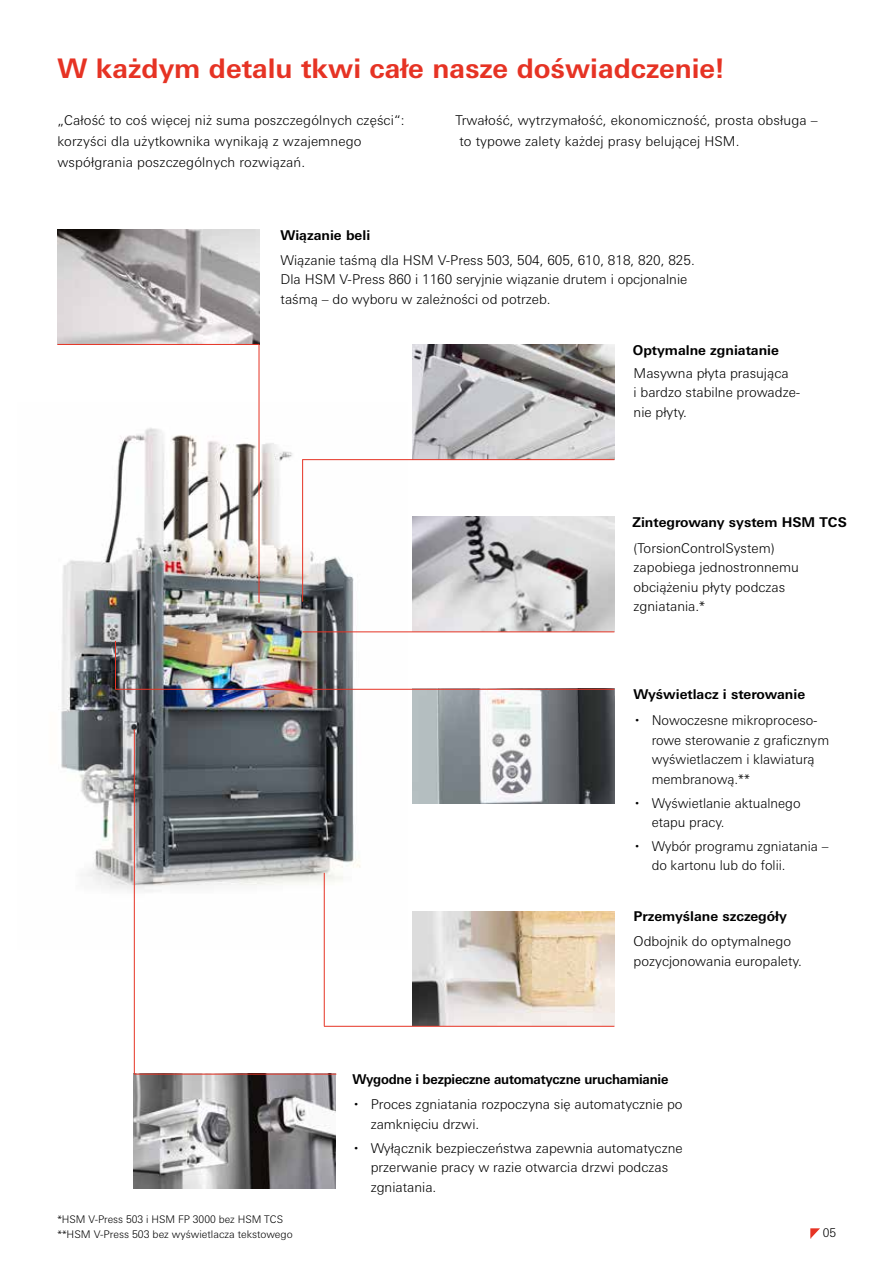
<style>
.page{position:relative;width:893px;height:1263px;background:#fff}
.page>*{position:absolute;margin:0;border:0;box-sizing:border-box;transform-origin:0 0}
.t1{font:700 27px "Univers Next W1 G";color:#e63324}
.t2{font:300 13.5px/19.5px "Univers Next W1 G";color:#000}
.t3{font:700 13.5px "Univers Next W1 G";color:#000}
.t4{font:700 13.5px "Univers Next W1 G";color:#000;scale:.94 1}
.t5{font:300 12px "Univers Next W1 G";color:#000}
.t6{font:300 10.5px/15px "Univers Next W1 G";color:#000}
</style>
<div class="page">
<img style="left:412px;top:911px;width:202px;height:115px">
<img style="left:61px;top:403px;width:346px;height:546px">
<img style="left:57px;top:230px;width:202px;height:114px">
<img style="left:134px;top:1075px;width:202px;height:113px">
<img style="left:412px;top:690px;width:202px;height:114px">
<img style="left:412px;top:517px;width:202px;height:114px">
<img style="left:412px;top:344px;width:202px;height:115px">
<hr style="left:134px;top:729px;width:1px;height:345px;background:#e63324">
<hr style="left:324px;top:1026px;width:290px;height:1px;background:#e63324">
<hr style="left:324px;top:873px;width:1px;height:153px;background:#e63324">
<hr style="left:115px;top:689px;width:499px;height:1px;background:#e63324">
<hr style="left:115px;top:641px;width:1px;height:48px;background:#e63324">
<hr style="left:134px;top:1074px;width:202px;height:1px;background:#e63324">
<hr style="left:303px;top:631px;width:311px;height:1px;background:#e63324">
<hr style="left:259px;top:344px;width:1px;height:259px;background:#e63324">
<hr style="left:57px;top:344px;width:202px;height:1px;background:#e63324">
<hr style="left:303px;top:459px;width:311px;height:1px;background:#e63324">
<hr style="left:302px;top:459px;width:1px;height:143px;background:#e63324">
<svg style="left:810px;top:1228px;width:10px;height:11px"></svg>
<h1 class="t1" style="left:57px;top:52px;width:668px">W każdym detalu tkwi całe nasze doświadczenie!</h1>
<p class="t2" style="left:57px;top:110px;width:349px;line-height:21px">„Całość to coś więcej niż suma poszczególnych części“: korzyści dla użytkownika wynikają z wzajemnego współgrania poszczególnych rozwiązań.</p>
<p class="t2" style="left:455px;top:110px;width:364px;line-height:21px">Trwałość, wytrzymałość, ekonomiczność, prosta obsługa – to typowe zalety każdej prasy belującej HSM.</p>
<p class="t3" style="left:281px;top:227px;width:91px">Wiązanie beli</p>
<p class="t2" style="left:281px;top:250px;width:416px">Wiązanie taśmą dla HSM V-Press 503, 504, 605, 610, 818, 820, 825.<br>Dla HSM V-Press 860 i 1160 seryjnie wiązanie drutem i opcjonalnie taśmą – do wyboru w zależności od potrzeb.</p>
<p class="t3" style="left:633px;top:342px;width:148px">Optymalne zgniatanie</p>
<p class="t2" style="left:634px;top:363px;width:168px">Masywna płyta prasująca<br>i bardzo stabilne prowadze&shy;nie płyty.</p>
<p class="t3" style="left:632px;top:514px;width:216px">Zintegrowany system HSM TCS</p>
<p class="t2" style="left:634px;top:538px;width:167px">(TorsionControlSystem) zapobiega jednostronnemu obciążeniu płyty podczas zgniatania.*</p>
<p class="t3" style="left:634px;top:686px;width:173px">Wyświetlacz i sterowanie</p>
<p class="t2" style="left:652px;top:711px;width:179px">Nowoczesne mikroproceso&shy;rowe sterowanie z graficznym wyświetlaczem i klawiaturą membranową.**</p>
<p class="t2" style="left:652px;top:793px;width:150px">Wyświetlanie aktualnego etapu pracy.</p>
<p class="t2" style="left:652px;top:836px;width:178px">Wybór programu zgniatania – do kartonu lub do folii.</p>
<p class="t3" style="left:633px;top:908px;width:155px">Przemyślane szczegóły</p>
<p class="t2" style="left:634px;top:932px;width:170px">Odbojnik do optymalnego pozycjonowania europalety.</p>
<p class="t4" style="left:352px;top:1071px;width:338px">Wygodne i bezpieczne automatyczne uruchamianie</p>
<p class="t6" style="left:57px;top:1211px;width:237px">*HSM V-Press 503 i HSM FP 3000 bez HSM TCS **HSM V-Press 503 bez wyświetlacza tekstowego</p>
<p class="t2" style="left:371px;top:1095px;width:313px">Proces zgniatania rozpoczyna się automatycznie po zamknięciu drzwi.</p>
<p class="t2" style="left:371px;top:1138px;width:313px">Wyłącznik bezpieczeństwa zapewnia automatyczne przerwanie pracy w razie otwarcia drzwi podczas zgniatania.</p>
<p class="t5" style="left:823px;top:1226px;width:15px">05</p>
</div>
